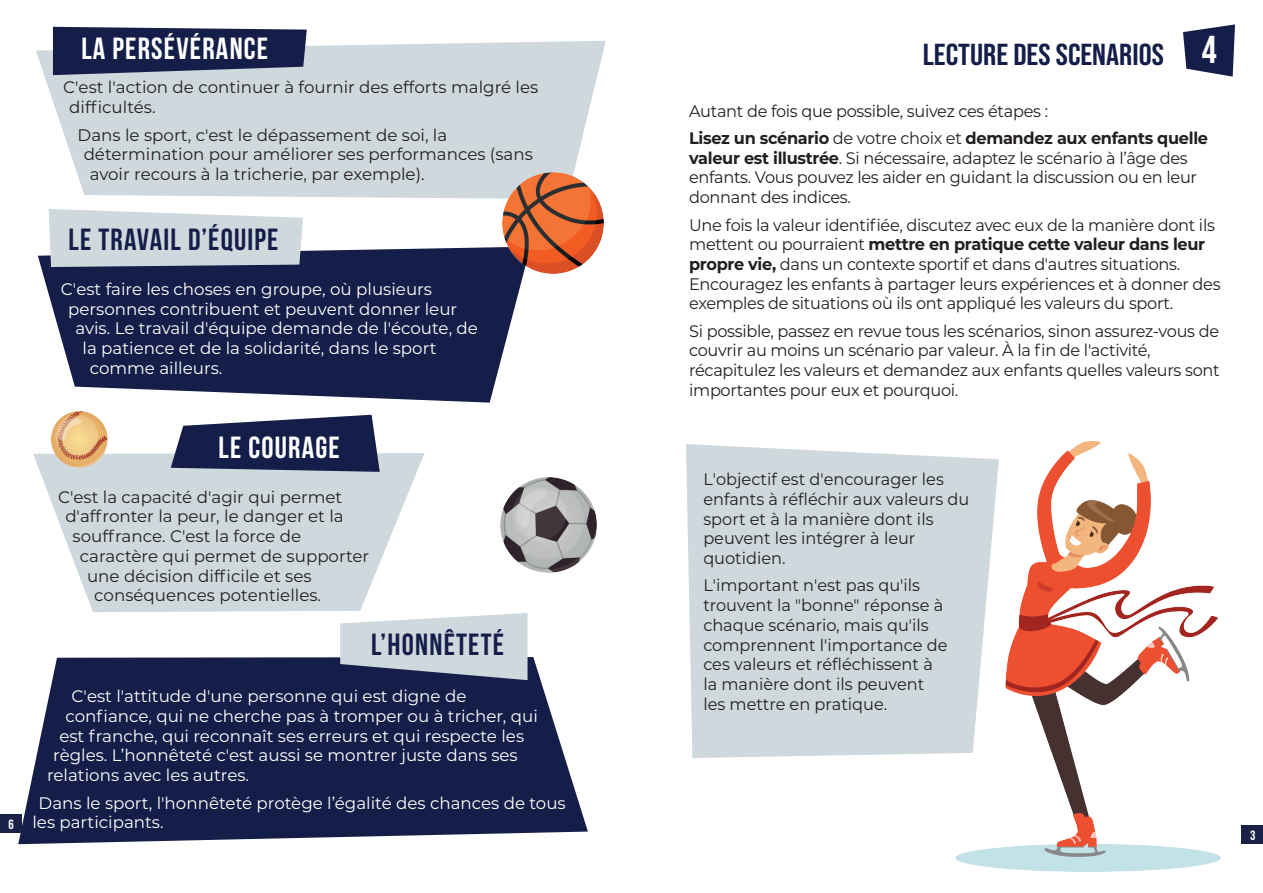
<style>
.page{position:relative;width:1263px;height:893px;background:#fff}
.page>*{position:absolute;margin:0;border:0;box-sizing:border-box;transform-origin:0 0}
.t1{font:38.85px "Bebas Neue";color:#fff}
.t2{font:30.6px "Bebas Neue";letter-spacing:.04em;color:#141e49}
.t3{font:30.6px "Bebas Neue";letter-spacing:.04em;color:#fff}
.t4{font:30.3px "Bebas Neue";color:#141e49;scale:1.07 1}
.t5{font:16.65px/19.8px "Montserrat";letter-spacing:-.015em;color:#231f20}
.t6{font:16.65px/19.8px "Montserrat";color:#fff}
.t7{font:700 13.5px "Bebas Neue";color:#fff}
.s1{font-weight:700}
</style>
<div class="page">
<svg style="left:1183px;top:24px;width:52px;height:53px"></svg>
<div style="left:686px;top:444px;width:269px;height:314px;background:#cfd8dd"></div>
<img style="left:955px;top:442px;width:265px;height:430px">
<div style="left:1242px;top:826px;width:21px;height:18px;background:#192147"></div>
<svg style="left:38px;top:247px;width:486px;height:156px;background:#323b60"></svg>
<svg style="left:36px;top:41px;width:570px;height:158px;background:#d3dbe0"></svg>
<svg style="left:18px;top:657px;width:570px;height:187px;background:#2f385e"></svg>
<svg style="left:53px;top:27px;width:254px;height:48px;background:#2b345b"></svg>
<svg style="left:33px;top:453px;width:392px;height:159px;fill:#cfd8dd"></svg>
<svg style="left:171px;top:415px;width:209px;height:57px;background:#3a4367"></svg>
<svg style="left:49px;top:209px;width:254px;height:58px;background:#ced6db"></svg>
<svg style="left:340px;top:613px;width:187px;height:67px;background:#bcc4ce"></svg>
<img style="left:501px;top:477px;width:95px;height:96px">
<img style="left:52px;top:412px;width:56px;height:56px">
<img style="left:503px;top:172px;width:101px;height:101px">
<div style="left:0;top:814px;width:21px;height:19px;background:#192147"></div>
<h2 class="t3" style="left:81px;top:32px;width:188px">LA PERSÉVÉRANCE</h2>
<p class="t5" style="left:69px;top:77px;width:471px;text-indent:-6px">C'est 'l action de continuer à fournir des efforts malgré les difficultés.</p>
<p class="t5" style="left:78px;top:124px;width:371px">Dans le sport 'c, est le dépassement de soi la,</p>
<p class="t5" style="left:84px;top:144px;width:451px">détermination pour améliorer ses performances (sans</p>
<p class="t5" style="left:90px;top:164px;width:336px">avoir recours laà tricherie, par exemple .(</p>
<h2 class="t2" style="left:68px;top:223px;width:212px">LE TRAVAIL ’D ÉQUIPE</h2>
<p class="t6" style="left:61px;top:279px;width:373px">C'est faire les choses en groupe, où plusieurs</p>
<p class="t6" style="left:68px;top:298px;width:391px">personnes contribuent et peuvent donner leur</p>
<p class="t6" style="left:75px;top:318px;width:404px">avis. Le travail d'équipe demande de 'l écoute, de</p>
<p class="t6" style="left:83px;top:338px;width:355px">la patience et de la solidarité, dans le sport</p>
<p class="t6" style="left:90px;top:357px;width:134px">comme ailleurs.</p>
<p class="t7" style="left:9px;top:817px;width:7px">6</p>
<h2 class="t3" style="left:218px;top:430px;width:123px">LE COURAGE</h2>
<p class="t5" style="left:58px;top:486px;width:286px">C'est la capacité d'agir qui permet</p>
<p class="t5" style="left:65px;top:506px;width:280px">d'affronter la peur le, danger et la</p>
<p class="t5" style="left:73px;top:526px;width:230px">souffrance C. 'est la force de</p>
<p class="t5" style="left:80px;top:545px;width:291px">caractère qui permet de supporter</p>
<p class="t5" style="left:87px;top:565px;width:226px">une décision difficile et ses</p>
<p class="t5" style="left:94px;top:585px;width:228px">conséquences potentielles.</p>
<h2 class="t2" style="left:371px;top:628px;width:134px">’LHONNÊTETÉ</h2>
<p class="t6" style="left:72px;top:686px;width:396px">C'est 'l attitude d'une personne qui est digne de</p>
<p class="t6" style="left:65px;top:706px;width:474px">confiance, qui ne cherche pas à tromper ou à tricher, qui</p>
<p class="t6" style="left:59px;top:725px;width:466px">est franche, qui reconnaît ses erreurs et qui respecte les</p>
<p class="t6" style="left:53px;top:745px;width:466px">règles ’L. honnêteté 'c est aussi se montrer juste dans ses</p>
<p class="t6" style="left:47px;top:765px;width:204px">relations avec les autres.</p>
<p class="t6" style="left:32px;top:792px;width:535px;text-indent:6px">Dans le sport 'l, honnêteté protège ’l égalité des chances de tous les participants.</p>
<h3 class="t4" style="left:923px;top:37px;width:227px">LECTURE DES SCENARIOS</h3>
<h1 class="t1" style="left:1202px;top:28px;width:17px">4</h1>
<p class="t5" style="left:689px;top:97px;width:520px;line-height:27.3px">Autant de fois que possible, suivez ces étapes :<br><span class="s1">Lisez un scénario</span> de votre choix et <span class="s1">demandez aux enfants quelle</span></p>
<p class="t5" style="left:689px;top:147px;width:509px"><span class="s1">valeur est illustrée</span>. Si nécessaire, adaptez le scénario ’là âge des enfants. Vous pouvez les aider en guidant la discussion ou en leur donnant des indices.</p>
<p class="t5" style="left:689px;top:214px;width:533px">Une fois la valeur identifiée, discutez avec eux de la manière dont ils mettent ou pourraient <span class="s1">mettre en pratique cette valeur dans leur propre vie,</span> dans un contexte sportif et dans d'autres situations.<br>Encouragez les enfants à partager leurs expériences et à donner des exemples de situations où ils ont appliqué les valeurs du sport.</p>
<p class="t5" style="left:689px;top:320px;width:532px">Si possible, passez en revue tous les scénarios, sinon assurez-vous de couvrir au moins un scénario par valeur À. la fin de 'l activité, récapitulez les valeurs et demandez aux enfants quelles valeurs sont importantes pour eux et pourquoi.</p>
<p class="t5" style="left:703px;top:469px;width:268px">'L objectif est d'encourager les enfants à réfléchir aux valeurs du sport et laà manière dont ils peuvent les intégrer à leur quotidien.</p>
<p class="t5" style="left:703px;top:575px;width:246px">'L important n'est pas qu'ils trouvent la "bonne" réponse à chaque scénario, mais qu'ils comprennent 'l importance de ces valeurs et réfléchissent à la manière dont ils peuvent les mettre en pratique.</p>
<p class="t7" style="left:1250px;top:828px;width:7px">3</p>
</div>
